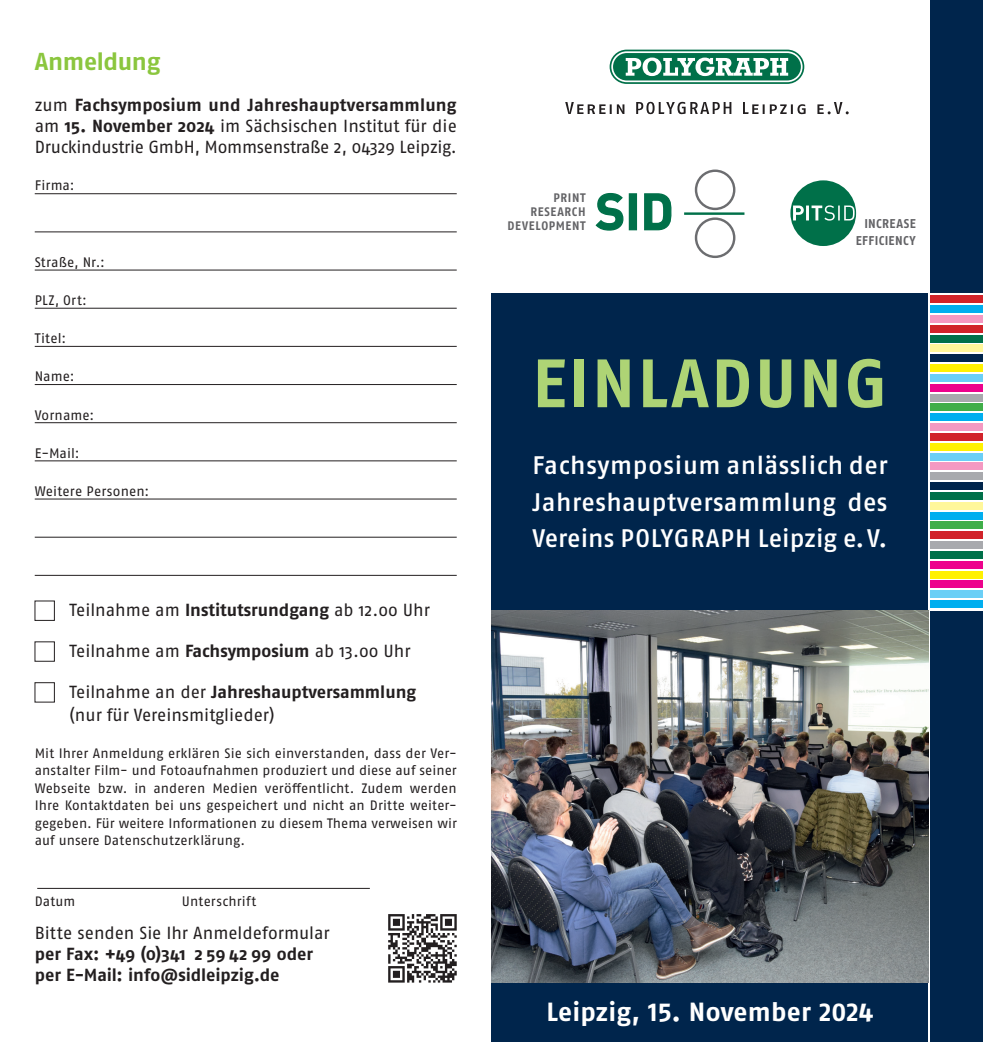
<style>
.page{position:relative;width:983px;height:1042px;background:#fff}
.page>*{position:absolute;margin:0;border:0;box-sizing:border-box;transform-origin:0 0}
.t1{font:700 68.25px "Fago Pro";letter-spacing:.04em;color:#aed475}
.t2{font:700 26.25px "Fago Pro";letter-spacing:.005em;color:#fff}
.t3{font:500 25.38px/36.8px "Fago Pro";letter-spacing:.015em;color:#fff;text-align:justify}
.t4{font:700 24.5px "Fago Pro";letter-spacing:-.015em;color:#8bc63e}
.t5{font:17.5px/21px "Fago Pro";letter-spacing:-.005em;color:#231f20;text-align:justify}
.t6{font:700 17.5px/21px "Fago Pro";letter-spacing:-.005em;color:#231f20}
.t7{font:13.83px "Fago Pro";letter-spacing:.01em;color:#231f20}
.t8{font:13.65px/17.5px "Fago Pro";letter-spacing:.005em;color:#231f20;text-align:justify}
.t9{font:700 12.78px/16.4px "Fago Pro";letter-spacing:.035em;color:#636366;text-align:right;scale:.95 1}
.t10{font:700 12.42px/14px "Fago Pro";letter-spacing:.055em;color:#636366;text-align:right;scale:.95 1}
.s1{font-weight:700}
</style>
<div class="page">
<div style="left:930px;top:0;width:52px;height:1042px;background:#00254c"></div>
<div style="left:930px;top:293px;width:52px;height:317px;background:#fff"></div>
<div style="left:491px;top:293px;width:437px;height:749px;background:#00254c"></div>
<div style="left:930px;top:600px;width:52px;height:8px;background:#00aeef"></div>
<div style="left:930px;top:590px;width:52px;height:8px;background:#6bcff6"></div>
<div style="left:930px;top:580px;width:52px;height:8px;background:#ed028c"></div>
<div style="left:930px;top:570px;width:52px;height:8px;background:#fff101"></div>
<div style="left:930px;top:561px;width:52px;height:7px;background:#ed028c"></div>
<div style="left:930px;top:551px;width:52px;height:8px;background:#007049"></div>
<div style="left:930px;top:541px;width:52px;height:8px;background:#a8a9ad"></div>
<div style="left:930px;top:531px;width:52px;height:8px;background:#d1232a"></div>
<div style="left:930px;top:521px;width:52px;height:8px;background:#40ae49"></div>
<div style="left:930px;top:511px;width:52px;height:8px;background:#00aeef"></div>
<div style="left:930px;top:502px;width:52px;height:8px;background:#fff79a"></div>
<div style="left:930px;top:492px;width:52px;height:8px;background:#007049"></div>
<div style="left:930px;top:482px;width:52px;height:8px;background:#00254c"></div>
<div style="left:930px;top:472px;width:52px;height:8px;background:#a8a9ad"></div>
<div style="left:930px;top:462px;width:52px;height:8px;background:#f499c2"></div>
<div style="left:930px;top:453px;width:52px;height:7px;background:#6bcff6"></div>
<div style="left:930px;top:443px;width:52px;height:8px;background:#fff101"></div>
<div style="left:930px;top:433px;width:52px;height:8px;background:#d1232a"></div>
<div style="left:930px;top:423px;width:52px;height:8px;background:#f499c2"></div>
<div style="left:930px;top:413px;width:52px;height:8px;background:#00aeef"></div>
<div style="left:930px;top:403px;width:52px;height:8px;background:#40ae49"></div>
<div style="left:930px;top:394px;width:52px;height:7px;background:#a8a9ad"></div>
<div style="left:930px;top:384px;width:52px;height:8px;background:#ed028c"></div>
<div style="left:930px;top:374px;width:52px;height:8px;background:#6bcff6"></div>
<div style="left:930px;top:364px;width:52px;height:8px;background:#fff101"></div>
<div style="left:930px;top:354px;width:52px;height:8px;background:#00254c"></div>
<div style="left:930px;top:344px;width:52px;height:8px;background:#fff79a"></div>
<div style="left:930px;top:335px;width:52px;height:7px;background:#007049"></div>
<div style="left:930px;top:325px;width:52px;height:8px;background:#d1232a"></div>
<div style="left:930px;top:315px;width:52px;height:8px;background:#f499c2"></div>
<div style="left:930px;top:305px;width:52px;height:8px;background:#00aeef"></div>
<div style="left:930px;top:295px;width:52px;height:8px;background:#d1232a"></div>
<svg style="left:609px;top:50px;width:195px;height:34px;background:#0e7853"></svg>
<div style="left:611px;top:51px;width:191px;height:31px;border:2px solid #fff;border-radius:15px"></div>
<svg style="left:625px;top:58px;width:163px;height:18px"></svg>
<svg style="left:565px;top:102px;width:283px;height:12px"></svg>
<div style="left:35px;top:682px;width:20px;height:20px;border:1px solid #231f20"></div>
<hr style="left:35px;top:193px;width:421px;height:1px;background:#231f20">
<hr style="left:35px;top:232px;width:421px;height:1px;background:#231f20">
<hr style="left:35px;top:270px;width:421px;height:1px;background:#231f20">
<hr style="left:35px;top:308px;width:421px;height:1px;background:#231f20">
<hr style="left:35px;top:346px;width:421px;height:1px;background:#231f20">
<hr style="left:35px;top:384px;width:421px;height:1px;background:#231f20">
<hr style="left:35px;top:422px;width:421px;height:1px;background:#231f20">
<hr style="left:35px;top:460px;width:421px;height:1px;background:#231f20">
<hr style="left:35px;top:499px;width:421px;height:1px;background:#231f20">
<hr style="left:35px;top:537px;width:421px;height:1px;background:#231f20">
<hr style="left:35px;top:575px;width:421px;height:1px;background:#231f20">
<hr style="left:37px;top:888px;width:333px;height:1px;background:#231f20">
<svg style="left:388px;top:914px;width:68px;height:68px"></svg>
<img style="left:491px;top:610px;width:437px;height:372px">
<svg style="left:595px;top:192px;width:77px;height:39px"></svg>
<hr style="left:684px;top:212px;width:60px;height:3px;background:#007049">
<div style="left:694px;top:169px;width:41px;height:41px;border:2px solid #6c6d70;border-radius:50%"></div>
<div style="left:694px;top:217px;width:41px;height:41px;border:2px solid #6c6d70;border-radius:50%"></div>
<div style="left:790px;top:180px;width:65px;height:66px;background:#007049;border-radius:50%"></div>
<svg style="left:793px;top:205px;width:61px;height:16px"></svg>
<h3 class="t4" style="left:35px;top:47px;width:127px">Anmeldung</h3>
<p class="t5" style="left:35px;top:94px;width:423px">zum <span class="s1">Fachsymposium und Jahreshauptversammlung </span>am <span class="s1">15. November 2024</span> im Sächsischen Institut für die Druckindustrie GmbH, Mommsenstraße 2, 04329 Leipzig.</p>
<p class="t7" style="left:35px;top:177px;width:41px">Firma:</p>
<p class="t7" style="left:35px;top:253px;width:72px">Straße, Nr.:</p>
<p class="t7" style="left:35px;top:292px;width:54px">PLZ, Ort:</p>
<p class="t7" style="left:35px;top:330px;width:33px">Titel:</p>
<p class="t7" style="left:35px;top:368px;width:41px">Name:</p>
<p class="t7" style="left:35px;top:406px;width:61px">Vorname:</p>
<p class="t7" style="left:35px;top:445px;width:46px">E-Mail:</p>
<p class="t7" style="left:35px;top:483px;width:116px">Weitere Personen:</p>
<p class="t5" style="left:69px;top:599px;width:362px">Teilnahme am <span class="s1">Institutsrundgang</span> ab 12.oo Uhr</p>
<p class="t5" style="left:69px;top:640px;width:343px">Teilnahme am <span class="s1">Fachsymposium</span> ab 13.oo Uhr</p>
<p class="t5" style="left:69px;top:680px;width:348px;line-height:22.8px">Teilnahme an der <span class="s1">Jahreshauptversammlung </span>(nur für Vereinsmitglieder)</p>
<p class="t8" style="left:35px;top:744px;width:423px">Mit Ihrer Anmeldung erklären Sie sich einverstanden, dass der Ver&shy;anstalter Film- und Fotoaufnahmen produziert und diese auf seiner Webseite bzw. in anderen Medien veröffentlicht. Zudem werden Ihre Kontaktdaten bei uns gespeichert und nicht an Dritte weiter&shy;gegeben. Für weitere Informationen zu diesem Thema verweisen wir auf unsere Datenschutzerklärung.</p>
<p class="t8" style="left:35px;top:892px;width:42px">Datum</p>
<p class="t8" style="left:182px;top:892px;width:76px">Unterschrift</p>
<p class="t5" style="left:35px;top:922px;width:296px">Bitte senden Sie Ihr Anmeldeformular</p>
<p class="t6" style="left:35px;top:943px;width:280px">per Fax: +49 (0)341 2 59 42 99 oder per E-Mail: info@sidleipzig.de</p>
<p class="t10" style="left:507px;top:191px;width:84px">PRINT<br>RESEARCH<br>DEVELOPMENT</p>
<p class="t9" style="left:855px;top:215px;width:65px">INCREASE<br>EFFICIENCY</p>
<h1 class="t1" style="left:532px;top:342px;width:356px">EINLADUNG</h1>
<h3 class="t3" style="left:532px;top:446px;width:356px">Fachsymposium anlässlich der Jahreshauptversammlung des Vereins POLYGRAPH Leipzig e. V.</h3>
<h2 class="t2" style="left:546px;top:995px;width:328px">Leipzig, 15. November 2024</h2>
</div>
